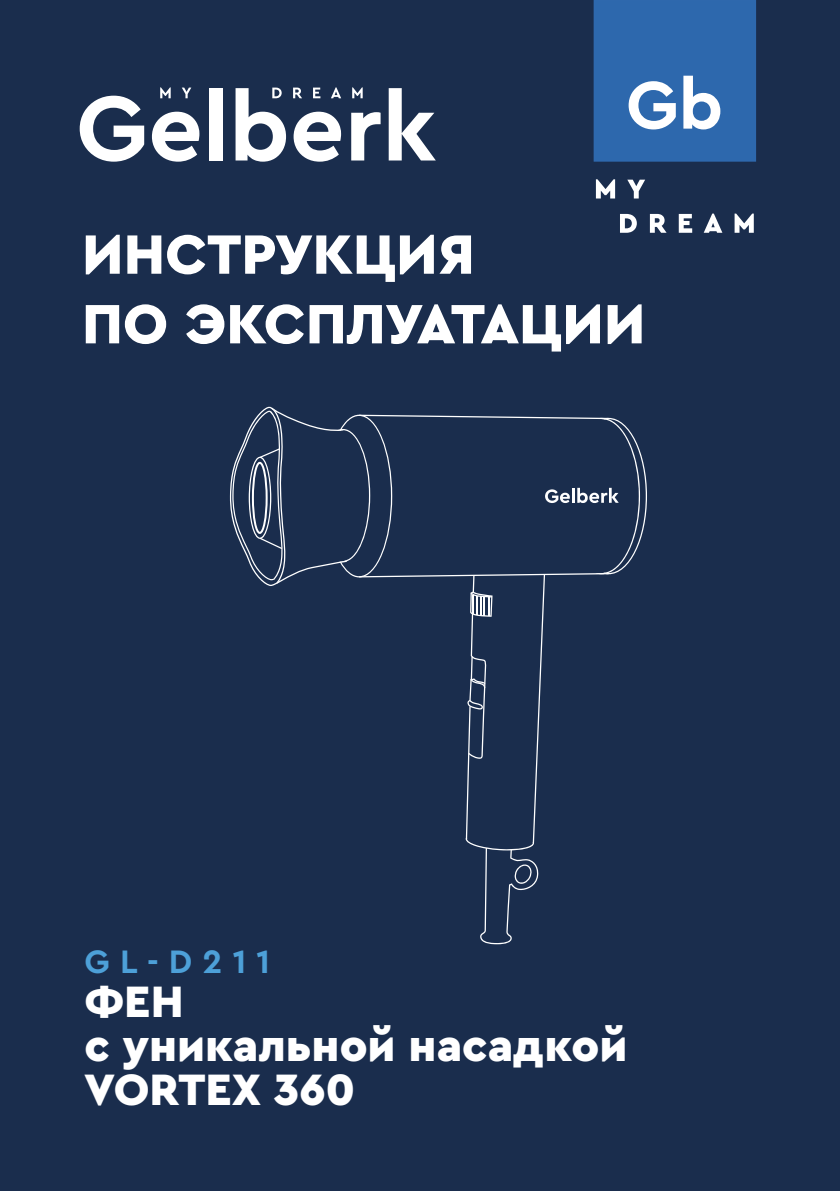
<style>
.page{position:relative;width:840px;height:1191px;background:#fff}
.page>*{position:absolute;margin:0;border:0;box-sizing:border-box;transform-origin:0 0}
.t1{font:900 58px/69.6px "Cera Pro";color:#fff}
.t2{font:900 46px/44px "Cera Pro";color:#fff}
.t3{font:700 34px "Cera Pro";letter-spacing:.3em;color:#4da0d8}
</style>
<div class="page">
<div style="left:0;top:0;width:839px;height:1191px;background:#1a2d4d"></div>
<svg style="left:80px;top:96px;width:64px;height:66px"></svg>
<svg style="left:152px;top:112px;width:47px;height:50px"></svg>
<div style="left:209px;top:88px;width:13px;height:72px;background:#fff"></div>
<svg style="left:293px;top:112px;width:48px;height:50px"></svg>
<svg style="left:351px;top:112px;width:29px;height:48px"></svg>
<svg style="left:388px;top:88px;width:47px;height:72px"></svg>
<svg style="left:160px;top:87px;width:11px;height:11px"></svg>
<svg style="left:182px;top:88px;width:9px;height:10px"></svg>
<svg style="left:235px;top:88px;width:51px;height:74px"></svg>
<svg style="left:293px;top:88px;width:9px;height:10px"></svg>
<svg style="left:313px;top:88px;width:7px;height:10px"></svg>
<svg style="left:331px;top:87px;width:10px;height:11px"></svg>
<svg style="left:352px;top:87px;width:10px;height:11px"></svg>
<div style="left:594px;top:0;width:160px;height:161px;background:#2d68ad"></div>
<div style="left:593px;top:0;width:162px;height:162px;border:2px solid #2e68ad"></div>
<svg style="left:628px;top:81px;width:47px;height:48px"></svg>
<svg style="left:683px;top:76px;width:37px;height:53px"></svg>
<svg style="left:595px;top:179px;width:19px;height:19px"></svg>
<svg style="left:627px;top:180px;width:17px;height:18px"></svg>
<svg style="left:620px;top:214px;width:16px;height:19px"></svg>
<svg style="left:649px;top:214px;width:17px;height:19px"></svg>
<svg style="left:678px;top:214px;width:13px;height:19px"></svg>
<svg style="left:703px;top:214px;width:19px;height:19px"></svg>
<svg style="left:734px;top:214px;width:19px;height:19px"></svg>
<svg style="left:229px;top:406px;width:417px;height:538px"></svg>
<div style="left:252px;top:462px;width:15px;height:72px;border:2px solid #fff;border-radius:50%"></div>
<p class="t1" style="left:82px;top:217px;width:564px">ИНСТРУКЦИЯ<br>ПО ЭКСПЛУАТАЦИИ</p>
<p class="t3" style="left:84px;top:939px;width:187px">GL-D211</p>
<p class="t2" style="left:84px;top:978px;width:544px">ФЕН<br>с уникальной насадкой<br>VORTEX 360</p>
</div>
